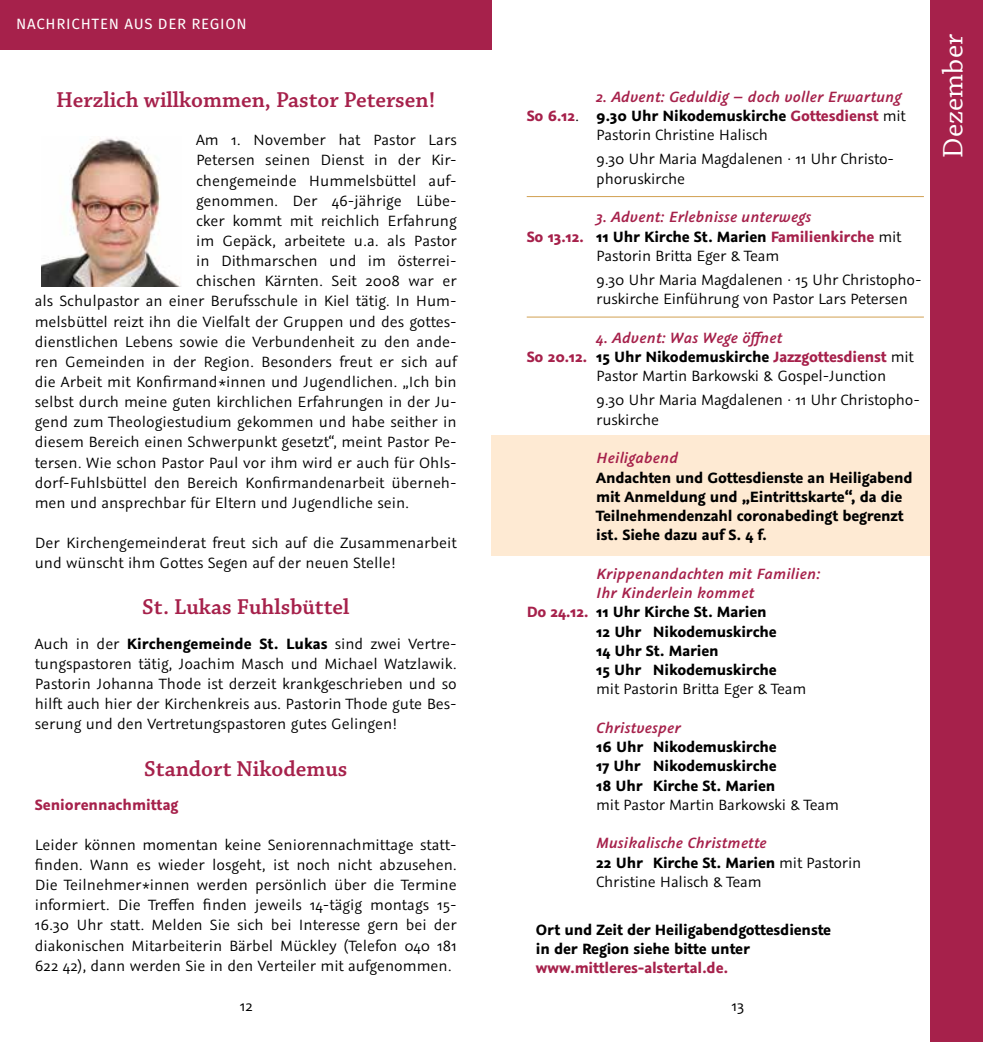
<style>
.page{position:relative;width:983px;height:1042px;background:#fff}
.page>*{position:absolute;margin:0;border:0;box-sizing:border-box;transform-origin:0 0}
.t1{font:29.57px "Chaparral Pro";color:#fff}
.t2{font:600 22.75px "Chaparral Pro";color:#a6214b}
.t3{font:16.62px/20.1px "Graublau Sans";color:#000}
.t4{font:700 16.62px/19.2px "Graublau Sans";letter-spacing:-.01em;color:#000}
.t5{font:italic 16.62px/19.2px "Graublau Sans Smbold";letter-spacing:.01em;color:#a6214b}
.t6{font:700 16.62px "Graublau Sans";color:#a6214b}
.t7{font:14.88px "Fira Sans OT";letter-spacing:.05em;color:#fff}
.s1{font-weight:700}
.s2{font-weight:700;color:#a6214b}
.s3{color:#a6214b}
</style>
<div class="page">
<div style="left:491px;top:436px;width:438px;height:120px;background:#feead3"></div>
<div style="left:0;top:0;width:491px;height:50px;background:#a6214b"></div>
<div style="left:929px;top:0;width:53px;height:1042px;background:#a6214b"></div>
<img style="left:41px;top:137px;width:139px;height:149px">
<hr style="left:526px;top:196px;width:397px;height:1px;background:#d1a052">
<hr style="left:526px;top:317px;width:397px;height:1px;background:#d1a052">
<p class="t7" style="left:16px;top:13px;width:232px">NACHRICHTEN AUS DER REGION</p>
<h2 class="t2" style="left:56px;top:87px;width:380px">Herzlich willkommen, Pastor Petersen!</h2>
<p class="t3" style="left:196px;top:130px;width:262px">Am 1. November hat Pastor Lars</p>
<p class="t3" style="left:196px;top:150px;width:262px">Petersen seinen Dienst in der Kir-</p>
<p class="t3" style="left:196px;top:170px;width:262px">chengemeinde Hummelsbüttel auf-</p>
<p class="t3" style="left:196px;top:190px;width:262px">genommen. Der 46-jährige Lübe-</p>
<p class="t3" style="left:196px;top:211px;width:262px">cker kommt mit reichlich Erfahrung</p>
<p class="t3" style="left:196px;top:231px;width:262px">im Gepäck, arbeitete u.a. als Pastor</p>
<p class="t3" style="left:196px;top:251px;width:262px">in Dithmarschen und im österrei-</p>
<p class="t3" style="left:196px;top:271px;width:262px">chischen Kärnten. Seit 2008 war er</p>
<p class="t3" style="left:35px;top:291px;width:423px">als Schulpastor an einer Berufsschule in Kiel tätig. In Hum-</p>
<p class="t3" style="left:35px;top:311px;width:423px">melsbüttel reizt ihn die Vielfalt der Gruppen und des gottes-</p>
<p class="t3" style="left:35px;top:331px;width:423px">dienstlichen Lebens sowie die Verbundenheit zu den ande-</p>
<p class="t3" style="left:35px;top:351px;width:423px">ren Gemeinden in der Region. Besonders freut er sich auf</p>
<p class="t3" style="left:35px;top:372px;width:423px">die Arbeit mit Konfirmand*innen und Jugendlichen. „Ich bin</p>
<p class="t3" style="left:35px;top:392px;width:423px">selbst durch meine guten kirchlichen Erfahrungen in der Ju-</p>
<p class="t3" style="left:35px;top:412px;width:423px">gend zum Theologiestudium gekommen und habe seither in</p>
<p class="t3" style="left:35px;top:432px;width:423px">diesem Bereich einen Schwerpunkt gesetzt“, meint Pastor Pe-</p>
<p class="t3" style="left:35px;top:452px;width:423px">tersen. Wie schon Pastor Paul vor ihm wird er auch für Ohls-</p>
<p class="t3" style="left:35px;top:472px;width:423px">dorf-Fuhlsbüttel den Bereich Konfirmandenarbeit überneh-</p>
<p class="t3" style="left:35px;top:492px;width:376px">men und ansprechbar für Eltern und Jugendliche sein.</p>
<p class="t3" style="left:35px;top:533px;width:423px">Der Kirchengemeinderat freut sich auf die Zusammenarbeit und wünscht ihm Gottes Segen auf der neuen Stelle!</p>
<h2 class="t2" style="left:142px;top:593px;width:209px">St. Lukas Fuhlsbüttel</h2>
<p class="t3" style="left:35px;top:633px;width:423px;text-align:justify">Auch in der <span class="s1">Kirchengemeinde St. Lukas</span> sind zwei Vertre&shy;tungspastoren tätig, Joachim Masch und Michael Watzlawik.<br>Pastorin Johanna Thode ist derzeit krankgeschrieben und so hilft auch hier der Kirchenkreis aus. Pastorin Thode gute Bes&shy;serung und den Vertretungspastoren gutes Gelingen!</p>
<h2 class="t2" style="left:144px;top:756px;width:205px">Standort Nikodemus</h2>
<p class="t6" style="left:35px;top:794px;width:145px">Seniorennachmittag</p>
<p class="t3" style="left:35px;top:834px;width:423px;text-align:justify">Leider können momentan keine Seniorennachmittage statt&shy;finden. Wann es wieder losgeht, ist noch nicht abzusehen.<br>Die Teilnehmer*innen werden persönlich über die Termine informiert. Die Treffen finden jeweils 14-tägig montags 15- 16.30 Uhr statt. Melden Sie sich bei Interesse gern bei der diakonischen Mitarbeiterin Bärbel Mückley (Telefon 040 181<br>622 42), dann werden Sie in den Verteiler mit aufgenommen.</p>
<p class="t5" style="left:596px;top:86px;width:307px">2. Advent: Geduldig – doch voller Erwartung</p>
<p class="t3" style="left:596px;top:106px;width:311px;line-height:19.2px;text-indent:-69px"><span class="s2">So 6.12</span>. <span class="s1">9.30 Uhr Nikodemuskirche</span> <span class="s2">Gottesdienst</span> mit<br>Pastorin Christine Halisch</p>
<p class="t3" style="left:596px;top:150px;width:299px;line-height:19.2px">9.30 Uhr Maria Magdalenen · 11 Uhr Christo&shy;phoruskirche</p>
<p class="t5" style="left:596px;top:207px;width:216px">3. Advent: Erlebnisse unterwegs</p>
<p class="t3" style="left:596px;top:227px;width:306px;line-height:19.2px;text-indent:-69px"><span class="s2">So 13.12.</span> <span class="s1">11 Uhr Kirche St. Marien</span> <span class="s2">Familienkirche</span> mit<br>Pastorin Britta Eger &amp; Team</p>
<p class="t3" style="left:596px;top:270px;width:327px;line-height:19.2px">9.30 Uhr Maria Magdalenen · 15 Uhr Christopho&shy;ruskirche Einführung von Pastor Lars Petersen</p>
<p class="t5" style="left:596px;top:327px;width:187px">4. Advent: Was Wege öffnet</p>
<p class="t3" style="left:596px;top:347px;width:319px;line-height:19.2px;text-indent:-69px"><span class="s2">So 20.12.</span> <span class="s1">15 Uhr Nikodemuskirche</span> <span class="s2">Jazzgottesdienst</span> mit<br>Pastor Martin Barkowski &amp; Gospel-Junction</p>
<p class="t3" style="left:596px;top:391px;width:325px;line-height:19.2px">9.30 Uhr Maria Magdalenen · 11 Uhr Christopho&shy;ruskirche</p>
<p class="t5" style="left:596px;top:448px;width:83px">Heiligabend</p>
<p class="t4" style="left:596px;top:468px;width:318px">Andachten und Gottesdienste an Heiligabend mit Anmeldung und „Eintrittskarte“, da die Teilnehmendenzahl coronabedingt begrenzt ist. Siehe dazu auf S. 4 f.</p>
<p class="t5" style="left:596px;top:563px;width:225px">Krippenandachten mit Familien:<br>Ihr Kinderlein kommet</p>
<p class="t4" style="left:596px;top:602px;width:182px;text-indent:-69px"><span class="s3">Do 24.12.</span> 11 Uhr Kirche St. Marien<br>12 Uhr Nikodemuskirche<br>14 Uhr St. Marien<br>15 Uhr Nikodemuskirche</p>
<p class="t3" style="left:596px;top:679px;width:211px">mit Pastorin Britta Eger &amp; Team</p>
<p class="t5" style="left:596px;top:717px;width:86px">Christvesper</p>
<p class="t4" style="left:596px;top:737px;width:182px;text-align:justify">16 Uhr Nikodemuskirche 17 Uhr Nikodemuskirche 18 Uhr Kirche St. Marien</p>
<p class="t3" style="left:596px;top:794px;width:244px">mit Pastor Martin Barkowski &amp; Team</p>
<p class="t5" style="left:596px;top:833px;width:172px">Musikalische Christmette</p>
<p class="t3" style="left:596px;top:853px;width:266px;line-height:19.2px"><span class="s1">22 Uhr Kirche St. Marien</span> mit Pastorin<br>Christine Halisch &amp; Team</p>
<p class="t4" style="left:536px;top:920px;width:297px">Ort und Zeit der Heiligabendgottesdienste in der Region siehe bitte unter</p>
<p class="t6" style="left:536px;top:958px;width:194px">www.mittleres-alstertal.de.</p>
<p class="t3" style="left:240px;top:995px;width:15px">12</p>
<p class="t3" style="left:731px;top:995px;width:14px">13</p>
<h1 class="t1" style="left:936px;top:158px;width:125px;rotate:-90deg">Dezember</h1>
</div>
